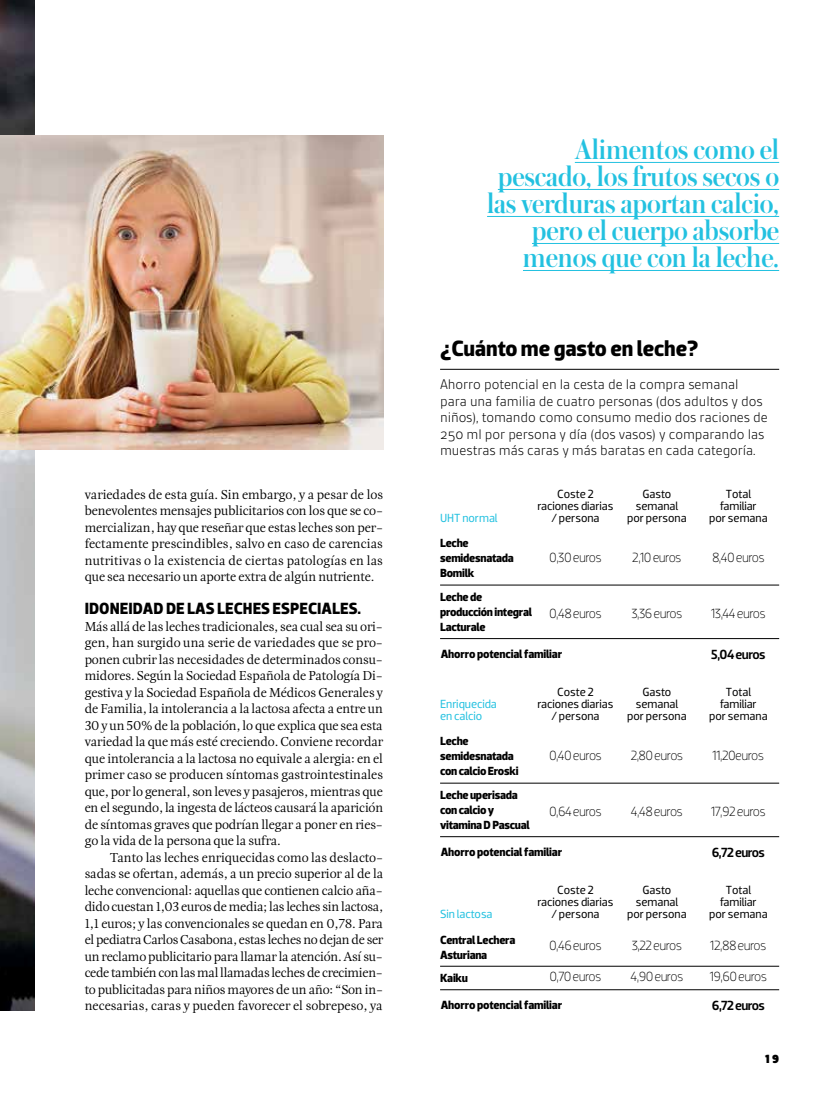
<style>
.page{position:relative;width:830px;height:1106px;background:#fff}
.page>*{position:absolute;margin:0;border:0;box-sizing:border-box;transform-origin:0 0}
.t1{font:500 30px/27px "Austin";letter-spacing:-.005em;color:#23c1e0;text-align:right}
.t2{font:700 22.5px "Dobra";letter-spacing:-.005em;color:#000}
.t3{font:700 16.5px "Dobra";color:#000}
.t4{font:300 15px/16.5px "Gesta";letter-spacing:-.005em;color:#000}
.t5{font:13.5px/16.5px "Esta Pro";letter-spacing:-.015em;color:#000;text-align:justify}
.t6{font:300 13.5px "Dobra";letter-spacing:-.045em;color:#000}
.t7{font:500 13.5px "Dobra";letter-spacing:-.045em;color:#000}
.t8{font:700 12px/15px "Dobra";letter-spacing:-.025em;color:#000}
.t9{font:12px/12px "Dobra";letter-spacing:-.005em;color:#000;text-align:center}
.t10{font:12px/12px "Dobra";letter-spacing:-.005em;color:#23c1e0}
.t11{font:900 12px "Dobra";color:#000}
</style>
<div class="page">
<img style="left:0;top:0;width:34px;height:1010px">
<img style="left:0;top:135px;width:383px;height:314px">
<hr style="left:574px;top:162px;width:204px;height:1px;background:#23c1e0">
<hr style="left:497px;top:189px;width:281px;height:1px;background:#23c1e0">
<hr style="left:487px;top:216px;width:291px;height:1px;background:#23c1e0">
<hr style="left:531px;top:243px;width:247px;height:1px;background:#23c1e0">
<hr style="left:522px;top:270px;width:256px;height:1px;background:#23c1e0">
<hr style="left:440px;top:369px;width:338px;height:1px;background:#000">
<hr style="left:440px;top:783px;width:338px;height:1px;background:#000">
<hr style="left:440px;top:836px;width:338px;height:1px;background:#000">
<hr style="left:440px;top:966px;width:338px;height:1px;background:#000">
<hr style="left:440px;top:989px;width:338px;height:1px;background:#000">
<hr style="left:440px;top:585px;width:338px;height:1px;background:#000">
<hr style="left:440px;top:638px;width:338px;height:1px;background:#000">
<p class="t5" style="left:85px;top:485px;width:300px">variedades de esta guía. Sin embargo, y a pesar de los benevolentes mensajes publicitarios con los que se co&shy;mercializan, hay que reseñar que estas leches son per&shy;fectamente prescindibles, salvo en caso de carencias nutritivas o la existencia de ciertas patologías en las que sea necesario un aporte extra de algún nutriente.</p>
<p class="t3" style="left:85px;top:599px;width:278px">IDONEIDAD DE LAS LECHES ESPECIALES.</p>
<p class="t5" style="left:85px;top:617px;width:300px">Más allá de las leches tradicionales, sea cual sea su ori&shy;gen, han surgido una serie de variedades que se pro&shy;ponen cubrir las necesidades de determinados consu&shy;midores. Según la Sociedad Española de Patología Di&shy;gestiva y la Sociedad Española de Médicos Generales y de Familia, la intolerancia a la lactosa afecta a entre un 30 y un 50% de la población, lo que explica que sea esta variedad la que más esté creciendo. Conviene recordar que intolerancia a la lactosa no equivale a alergia: en el primer caso se producen síntomas gastrointestinales que, por lo general, son leves y pasajeros, mientras que en el segundo, la ingesta de lácteos causará la aparición de síntomas graves que podrían llegar a poner en ries&shy;go la vida de la persona que la sufra.</p>
<p class="t5" style="left:85px;top:848px;width:300px;text-indent:26px">Tanto las leches enriquecidas como las deslacto&shy;sadas se ofertan, además, a un precio superior al de la leche convencional: aquellas que contienen calcio aña&shy;dido cuestan 1,03 euros de media; las leches sin lactosa, 1,1 euros; y las convencionales se quedan en 0,78. Para el pediatra Carlos Casabona, estas leches no dejan de ser un reclamo publicitario para llamar la atención. Así su&shy;cede también con las mal llamadas leches de crecimien&shy;to publicitadas para niños mayores de un año: “Son in&shy;necesarias, caras y pueden favorecer el sobrepeso, ya</p>
<h1 class="t1" style="left:487px;top:135px;width:293px">Alimentos como el pescado, los frutos secos o las verduras aportan calcio, pero el cuerpo absorbe menos que con la leche.</h1>
<h2 class="t2" style="left:440px;top:335px;width:260px">¿Cuánto me gasto en leche?</h2>
<p class="t4" style="left:440px;top:376px;width:329px">Ahorro potencial en la cesta de la compra semanal para una familia de cuatro personas (dos adultos y dos niños), tomando como consumo medio dos raciones de 250 ml por persona y día (dos vasos) y comparando las muestras más caras y más baratas en cada categoría.</p>
<p class="t9" style="left:537px;top:487px;width:77px">Coste 2 raciones diarias</p>
<p class="t10" style="left:440px;top:512px;width:59px">UHT normal</p>
<p class="t9" style="left:551px;top:511px;width:50px">/ persona</p>
<p class="t8" style="left:440px;top:536px;width:75px">Leche semidesnatada<br>Bomilk</p>
<p class="t8" style="left:440px;top:589px;width:93px">Leche de producción integral<br>Lacturale</p>
<p class="t6" style="left:549px;top:549px;width:54px">0,30 euros</p>
<p class="t6" style="left:549px;top:605px;width:54px">0,48 euros</p>
<p class="t9" style="left:627px;top:487px;width:61px">Gasto semanal por persona</p>
<p class="t6" style="left:632px;top:549px;width:51px">2,10 euros</p>
<p class="t6" style="left:631px;top:605px;width:52px">3,36 euros</p>
<p class="t9" style="left:708px;top:487px;width:60px">Total familiar<br>por semana</p>
<p class="t6" style="left:711px;top:549px;width:54px">8,40 euros</p>
<p class="t6" style="left:710px;top:605px;width:56px">13,44 euros</p>
<p class="t8" style="left:440px;top:646px;width:123px">Ahorro potencial familiar</p>
<p class="t7" style="left:711px;top:646px;width:56px">5,04 euros</p>
<p class="t10" style="left:440px;top:698px;width:58px">Enriquecida en calcio</p>
<p class="t8" style="left:440px;top:734px;width:80px">Leche semidesnatada con calcio Eroski</p>
<p class="t8" style="left:440px;top:787px;width:91px">Leche uperisada con calcio y vitamina D Pascual</p>
<p class="t9" style="left:537px;top:685px;width:77px">Coste 2 raciones diarias / persona</p>
<p class="t6" style="left:548px;top:747px;width:54px">0,40 euros</p>
<p class="t6" style="left:549px;top:803px;width:54px">0,64 euros</p>
<p class="t9" style="left:627px;top:685px;width:61px">Gasto semanal por persona</p>
<p class="t6" style="left:630px;top:747px;width:54px">2,80 euros</p>
<p class="t6" style="left:630px;top:803px;width:53px">4,48 euros</p>
<p class="t9" style="left:708px;top:685px;width:60px">Total familiar<br>por semana</p>
<p class="t6" style="left:712px;top:747px;width:53px">11,20euros</p>
<p class="t6" style="left:710px;top:803px;width:56px">17,92 euros</p>
<p class="t8" style="left:440px;top:844px;width:123px">Ahorro potencial familiar</p>
<p class="t7" style="left:711px;top:844px;width:55px">6,72 euros</p>
<p class="t9" style="left:537px;top:883px;width:77px">Coste 2 raciones diarias</p>
<p class="t10" style="left:440px;top:908px;width:54px">Sin lactosa</p>
<p class="t9" style="left:551px;top:907px;width:50px">/ persona</p>
<p class="t9" style="left:627px;top:883px;width:61px">Gasto semanal por persona</p>
<p class="t9" style="left:708px;top:883px;width:60px">Total familiar<br>por semana</p>
<p class="t8" style="left:440px;top:932px;width:77px">Central Lechera<br>Asturiana</p>
<p class="t8" style="left:440px;top:970px;width:29px">Kaiku</p>
<p class="t6" style="left:549px;top:937px;width:54px">0,46 euros</p>
<p class="t6" style="left:549px;top:968px;width:54px">0,70 euros</p>
<p class="t6" style="left:631px;top:937px;width:52px">3,22 euros</p>
<p class="t6" style="left:630px;top:968px;width:54px">4,90 euros</p>
<p class="t6" style="left:710px;top:937px;width:58px">12,88 euros</p>
<p class="t6" style="left:709px;top:968px;width:59px">19,60 euros</p>
<p class="t8" style="left:440px;top:997px;width:123px">Ahorro potencial familiar</p>
<p class="t7" style="left:711px;top:997px;width:55px">6,72 euros</p>
<p class="t11" style="left:764px;top:1052px;width:15px">19</p>
</div>
